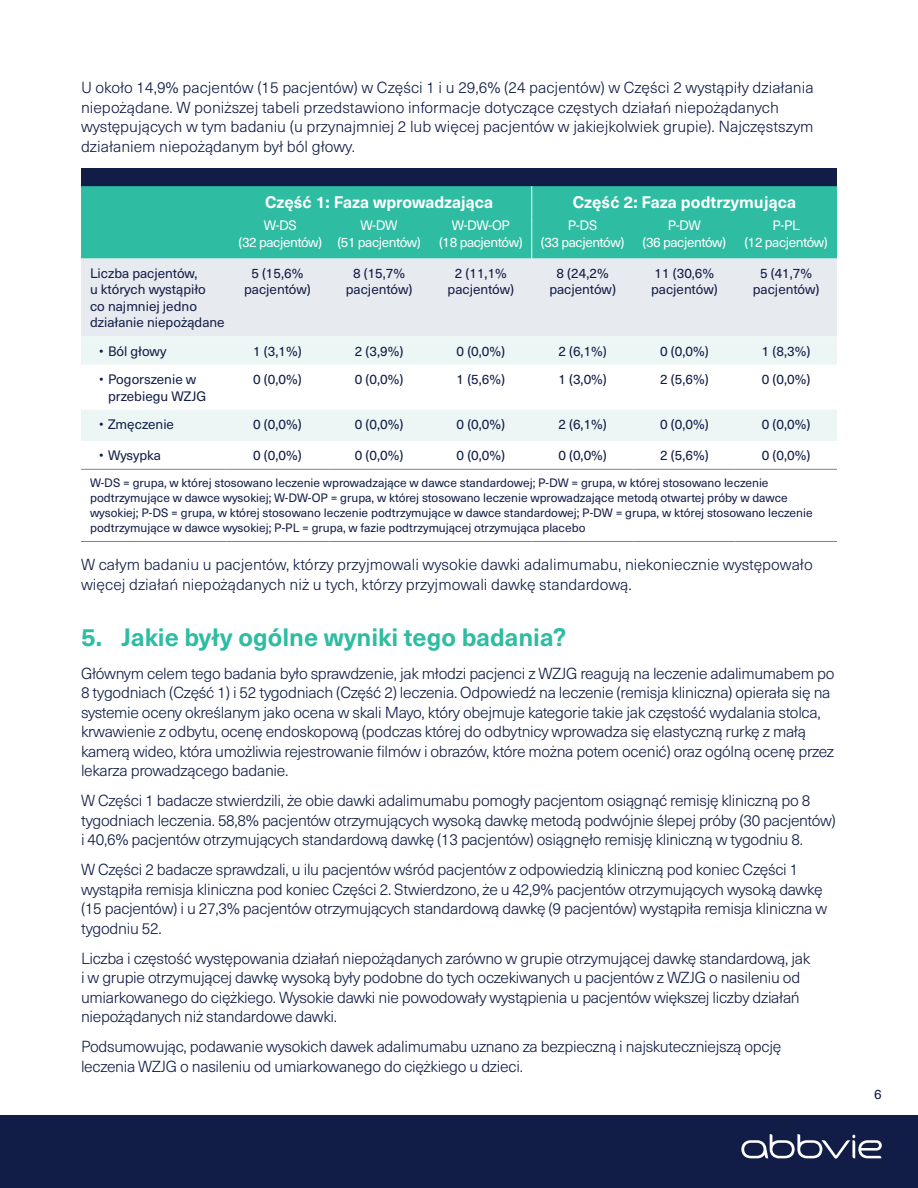
<style>
.page{position:relative;width:918px;height:1188px;background:#fff}
.page>*{position:absolute;margin:0;border:0;box-sizing:border-box;transform-origin:0 0}
.t1{font:700 24.75px "Neue Haas Unica Pro";color:#2ebca2}
.t2{font:700 16.5px "Neue Haas Unica Pro";color:#fff}
.t3{font:300 15.75px/19.5px "Neue Haas Unica Pro";letter-spacing:-.02em;color:#121d47}
.t4{font:300 15.75px/19.5px "Neue Haas Unica Pro";color:#121d47}
.t5{font:13.5px/16.5px "Neue Haas Unica Pro";color:#121d47;text-align:center}
.t6{font:13.5px/16.5px "Neue Haas Unica Pro";letter-spacing:-.03em;color:#fff;text-align:center}
.t7{font:12px/15px "Neue Haas Unica Pro";color:#121d47}
</style>
<div class="page">
<div style="left:0;top:1115px;width:918px;height:73px;background:#121d47"></div>
<div style="left:81px;top:168px;width:756px;height:18px;background:#121d47"></div>
<div style="left:81px;top:186px;width:756px;height:73px;background:#2ebca2"></div>
<div style="left:81px;top:259px;width:756px;height:77px;background:#e7eaef"></div>
<div style="left:81px;top:336px;width:756px;height:29px;background:#ebf6f5"></div>
<svg style="left:81px;top:410px;width:756px;height:59px;fill:#ebf6f5"></svg>
<hr style="left:531px;top:186px;width:1px;height:31px;background:#fff">
<hr style="left:531px;top:217px;width:1px;height:42px;background:#fff">
<hr style="left:81px;top:469px;width:145px;height:1px;background:#808385">
<hr style="left:226px;top:469px;width:102px;height:1px;background:#808385">
<hr style="left:328px;top:469px;width:102px;height:1px;background:#808385">
<hr style="left:430px;top:469px;width:102px;height:1px;background:#808385">
<hr style="left:532px;top:469px;width:101px;height:1px;background:#808385">
<hr style="left:633px;top:469px;width:102px;height:1px;background:#808385">
<hr style="left:735px;top:469px;width:102px;height:1px;background:#808385">
<hr style="left:81px;top:541px;width:145px;height:1px;background:#808385">
<hr style="left:226px;top:541px;width:102px;height:1px;background:#808385">
<hr style="left:328px;top:541px;width:102px;height:1px;background:#808385">
<hr style="left:430px;top:541px;width:102px;height:1px;background:#808385">
<hr style="left:532px;top:541px;width:101px;height:1px;background:#808385">
<hr style="left:633px;top:541px;width:102px;height:1px;background:#808385">
<hr style="left:735px;top:541px;width:102px;height:1px;background:#808385">
<svg style="left:741px;top:1134px;width:141px;height:25px"></svg>
<p class="t4" style="left:81px;top:78px;width:734px">U około 14,9% pacjentów (15 pacjentów) w Części 1 i u 29,6% (24 pacjentów) w Części 2 wystąpiły działania niepożądane. W poniższej tabeli przedstawiono informacje dotyczące częstych działań niepożądanych występujących w tym badaniu (u przynajmniej 2 lub więcej pacjentów w jakiejkolwiek grupie). Najczęstszym działaniem niepożądanym był ból głowy.</p>
<p class="t2" style="left:265px;top:192px;width:230px">Część 1: Faza wprowadzająca</p>
<p class="t2" style="left:573px;top:192px;width:225px">Część 2: Faza podtrzymująca</p>
<p class="t6" style="left:239px;top:217px;width:85px">W-DS<br>(32 pacjentów)</p>
<p class="t6" style="left:337px;top:217px;width:85px">W-DW<br>(51 pacjentów)</p>
<p class="t6" style="left:439px;top:217px;width:85px">W-DW-OP<br>(18 pacjentów)</p>
<p class="t6" style="left:541px;top:217px;width:85px">P-DS<br>(33 pacjentów)</p>
<p class="t6" style="left:643px;top:217px;width:85px">P-DW<br>(36 pacjentów)</p>
<p class="t6" style="left:744px;top:217px;width:85px">P-PL<br>(12 pacjentów)</p>
<p class="t5" style="left:90px;top:265px;width:136px;text-align:left">Liczba pacjentów,<br>u których wystąpiło<br>co najmniej jedno działanie niepożądane</p>
<p class="t5" style="left:244px;top:265px;width:68px">5 (15,6% pacjentów)</p>
<p class="t5" style="left:346px;top:265px;width:68px">8 (15,7% pacjentów)</p>
<p class="t5" style="left:448px;top:265px;width:68px">2 (11,1% pacjentów)</p>
<p class="t5" style="left:549px;top:265px;width:68px">8 (24,2% pacjentów)</p>
<p class="t5" style="left:651px;top:265px;width:68px;text-align:left">11 (30,6% pacjentów)</p>
<p class="t5" style="left:753px;top:265px;width:68px">5 (41,7% pacjentów)</p>
<p class="t5" style="left:99px;top:343px;width:69px">• Ból głowy</p>
<p class="t5" style="left:253px;top:343px;width:50px">1 (3,1%)</p>
<p class="t5" style="left:355px;top:343px;width:50px">2 (3,9%)</p>
<p class="t5" style="left:457px;top:343px;width:50px">0 (0,0%)</p>
<p class="t5" style="left:558px;top:343px;width:50px">2 (6,1%)</p>
<p class="t5" style="left:660px;top:343px;width:50px">0 (0,0%)</p>
<p class="t5" style="left:762px;top:343px;width:50px">1 (8,3%)</p>
<p class="t5" style="left:108px;top:371px;width:100px;text-align:left;text-indent:-9px">• Pogorszenie w przebiegu WZJG</p>
<p class="t5" style="left:253px;top:371px;width:50px">0 (0,0%)</p>
<p class="t5" style="left:355px;top:371px;width:50px">0 (0,0%)</p>
<p class="t5" style="left:457px;top:371px;width:50px">1 (5,6%)</p>
<p class="t5" style="left:558px;top:371px;width:50px">1 (3,0%)</p>
<p class="t5" style="left:660px;top:371px;width:50px">2 (5,6%)</p>
<p class="t5" style="left:762px;top:371px;width:50px">0 (0,0%)</p>
<p class="t5" style="left:99px;top:416px;width:77px">• Zmęczenie</p>
<p class="t5" style="left:253px;top:416px;width:50px">0 (0,0%)</p>
<p class="t5" style="left:355px;top:416px;width:50px">0 (0,0%)</p>
<p class="t5" style="left:457px;top:416px;width:50px">0 (0,0%)</p>
<p class="t5" style="left:558px;top:416px;width:50px">2 (6,1%)</p>
<p class="t5" style="left:660px;top:416px;width:50px">0 (0,0%)</p>
<p class="t5" style="left:762px;top:416px;width:50px">0 (0,0%)</p>
<p class="t5" style="left:99px;top:447px;width:63px">• Wysypka</p>
<p class="t5" style="left:253px;top:447px;width:50px">0 (0,0%)</p>
<p class="t5" style="left:355px;top:447px;width:50px">0 (0,0%)</p>
<p class="t5" style="left:457px;top:447px;width:50px">0 (0,0%)</p>
<p class="t5" style="left:558px;top:447px;width:50px">0 (0,0%)</p>
<p class="t5" style="left:660px;top:447px;width:50px">2 (5,6%)</p>
<p class="t5" style="left:762px;top:447px;width:50px">0 (0,0%)</p>
<p class="t7" style="left:90px;top:476px;width:724px">W-DS = grupa, w której stosowano leczenie wprowadzające w dawce standardowej; P-DW = grupa, w której stosowano leczenie podtrzymujące w dawce wysokiej; W-DW-OP = grupa, w której stosowano leczenie wprowadzające metodą otwartej próby w dawce wysokiej; P-DS = grupa, w której stosowano leczenie podtrzymujące w dawce standardowej; P-DW = grupa, w której stosowano leczenie podtrzymujące w dawce wysokiej; P-PL = grupa, w fazie podtrzymującej otrzymująca placebo</p>
<p class="t4" style="left:81px;top:555px;width:733px;line-height:20.2px">W całym badaniu u pacjentów, którzy przyjmowali wysokie dawki adalimumabu, niekoniecznie występowało więcej działań niepożądanych niż u tych, którzy przyjmowali dawkę standardową.</p>
<h1 class="t1" style="left:81px;top:622px;width:487px">5. Jakie były ogólne wyniki tego badania?</h1>
<p class="t3" style="left:81px;top:664px;width:755px">Głównym celem tego badania było sprawdzenie, jak młodzi pacjenci z WZJG reagują na leczenie adalimumabem po 8 tygodniach (Część 1) i 52 tygodniach (Część 2) leczenia. Odpowiedź na leczenie (remisja kliniczna) opierała się na systemie oceny określanym jako ocena w skali Mayo, który obejmuje kategorie takie jak częstość wydalania stolca, krwawienie z odbytu, ocenę endoskopową (podczas której do odbytnicy wprowadza się elastyczną rurkę z małą kamerą wideo, która umożliwia rejestrowanie filmów i obrazów, które można potem ocenić) oraz ogólną ocenę przez lekarza prowadzącego badanie.</p>
<p class="t3" style="left:81px;top:791px;width:756px">W Części 1 badacze stwierdzili, że obie dawki adalimumabu pomogły pacjentom osiągnąć remisję kliniczną po 8 tygodniach leczenia. 58,8% pacjentów otrzymujących wysoką dawkę metodą podwójnie ślepej próby (30 pacjentów) i 40,6% pacjentów otrzymujących standardową dawkę (13 pacjentów) osiągnęło remisję kliniczną w tygodniu 8.</p>
<p class="t3" style="left:81px;top:860px;width:748px">W Części 2 badacze sprawdzali, u ilu pacjentów wśród pacjentów z odpowiedzią kliniczną pod koniec Części 1 wystąpiła remisja kliniczna pod koniec Części 2. Stwierdzono, że u 42,9% pacjentów otrzymujących wysoką dawkę (15 pacjentów) i u 27,3% pacjentów otrzymujących standardową dawkę (9 pacjentów) wystąpiła remisja kliniczna w tygodniu 52.</p>
<p class="t3" style="left:81px;top:949px;width:731px">Liczba i częstość występowania działań niepożądanych zarówno w grupie otrzymującej dawkę standardową, jak i w grupie otrzymującej dawkę wysoką były podobne do tych oczekiwanych u pacjentów z WZJG o nasileniu od umiarkowanego do ciężkiego. Wysokie dawki nie powodowały wystąpienia u pacjentów większej liczby działań niepożądanych niż standardowe dawki.</p>
<p class="t3" style="left:81px;top:1037px;width:702px">Podsumowując, podawanie wysokich dawek adalimumabu uznano za bezpieczną i najskuteczniejszą opcję leczenia WZJG o nasileniu od umiarkowanego do ciężkiego u dzieci.</p>
<p class="t5" style="left:874px;top:1086px;width:9px">6</p>
</div>
